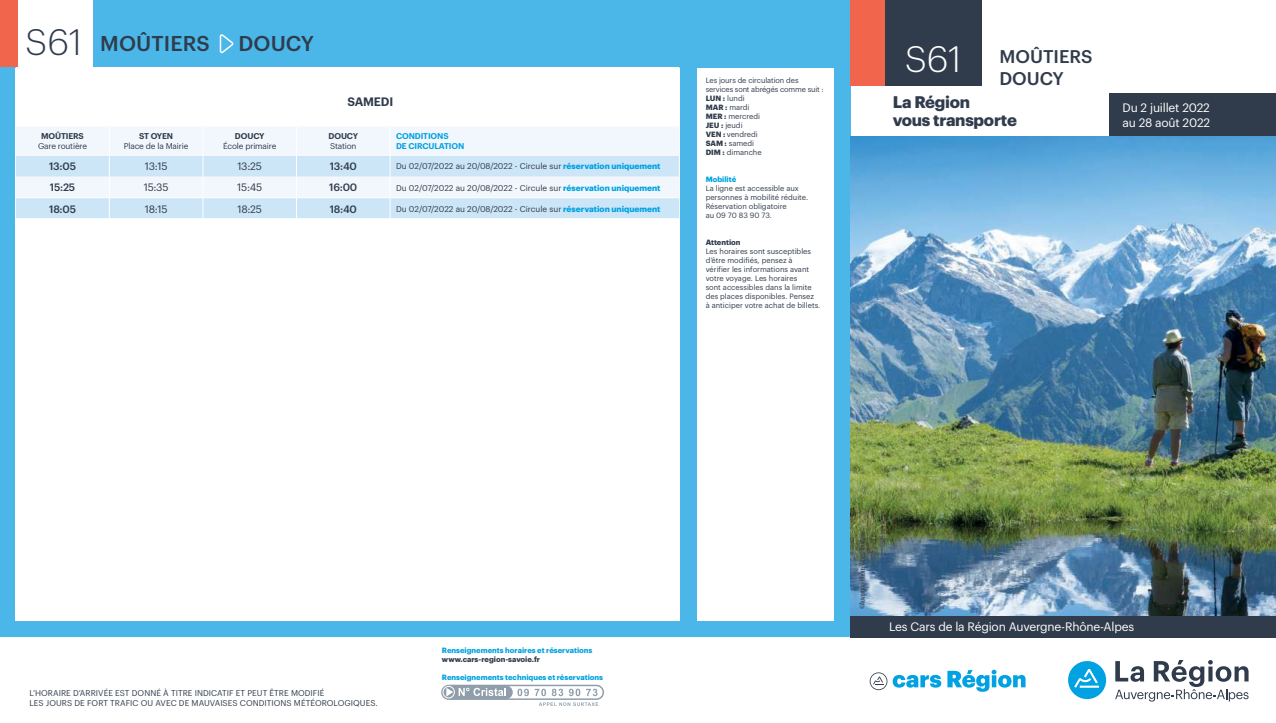
<style>
.page{position:relative;width:1276px;height:723px;background:#fff}
.page>*{position:absolute;margin:0;border:0;box-sizing:border-box;transform-origin:0 0}
.t1{font:300 36px "Graphik";color:#303c4c}
.t2{font:500 21px "Graphik";letter-spacing:.005em;color:#303c4c}
.t3{font:500 18px/22.5px "Graphik";color:#303c4c}
.t4{font:700 16.5px/18px "Graphik";letter-spacing:-.015em;color:#303c4c}
.t5{font:12px/15px "Graphik";letter-spacing:-.015em;color:#fff}
.t6{font:600 12px "Graphik";letter-spacing:-.015em;color:#303c4c}
.t7{font:500 10.5px "Graphik";letter-spacing:-.02em;color:#303c4c}
.t8{font:10.5px "Graphik";letter-spacing:-.02em;color:#303c4c}
.t9{font:8.25px/9.9px "Graphik";color:#303c4c}
.t10{font:8.25px "Graphik";letter-spacing:-.02em;color:#303c4c}
.t11{font:600 8.25px "Graphik";letter-spacing:-.015em;color:#303c4c}
.t12{font:600 8.25px/9.9px "Graphik";letter-spacing:-.015em;color:#00a2e1}
.t13{font:7.5px/9px "Graphik";color:#303c4c}
.t14{font:700 7.5px "Graphik";color:#00a2e1}
.t15{font:700 7.5px "Graphik";color:#303c4c}
.t16{font:7.5px "Graphik X Cond";color:#303c4c}
.s1{font-weight:700;color:#00a2e1}
.s2{font-weight:700}
.s3{font-weight:300;font-size:36px;color:#fff}
</style>
<div class="page">
<div style="left:0;top:0;width:850px;height:723px;background:#4ab7e8"></div>
<div style="left:16px;top:68px;width:664px;height:553px;background:#fff"></div>
<div style="left:0;top:638px;width:850px;height:85px;background:#fff"></div>
<div style="left:697px;top:68px;width:136px;height:553px;background:#fff"></div>
<div style="left:884px;top:0;width:98px;height:85px;background:#303c4c"></div>
<div style="left:1109px;top:94px;width:167px;height:42px;background:#303c4c"></div>
<img style="left:850px;top:136px;width:426px;height:481px">
<svg style="left:441px;top:685px;width:163px;height:21px"></svg>
<svg style="left:1115px;top:660px;width:133px;height:41px"></svg>
<svg style="left:1068px;top:661px;width:38px;height:38px"></svg>
<svg style="left:869px;top:672px;width:72px;height:18px"></svg>
<svg style="left:947px;top:670px;width:78px;height:22px"></svg>
<div style="left:850px;top:617px;width:426px;height:21px;background:#303c4c"></div>
<div style="left:850px;top:0;width:34px;height:85px;background:#f1654c"></div>
<div style="left:16px;top:0;width:76px;height:68px;background:#fff"></div>
<div style="left:0;top:0;width:17px;height:67px;background:#f1654c"></div>
<svg style="left:92px;top:67px;width:587px;height:1px"></svg>
<div style="left:16px;top:127px;width:663px;height:27px;background:#f1f7fc"></div>
<svg style="left:16px;top:156px;width:663px;height:62px;fill:#cce5f7"></svg>
<hr style="left:16px;top:197px;width:93px;height:1px;background:#fff">
<hr style="left:109px;top:197px;width:94px;height:1px;background:#fff">
<hr style="left:203px;top:197px;width:93px;height:1px;background:#fff">
<hr style="left:296px;top:197px;width:94px;height:1px;background:#fff">
<hr style="left:390px;top:197px;width:289px;height:1px;background:#fff">
<hr style="left:109px;top:67px;width:1px;height:59px;background:#fff">
<hr style="left:203px;top:67px;width:1px;height:59px;background:#fff">
<hr style="left:296px;top:67px;width:1px;height:59px;background:#fff">
<hr style="left:390px;top:67px;width:1px;height:59px;background:#fff">
<svg style="left:109px;top:127px;width:1px;height:91px"></svg>
<svg style="left:203px;top:127px;width:1px;height:91px"></svg>
<svg style="left:296px;top:127px;width:1px;height:91px"></svg>
<svg style="left:390px;top:127px;width:1px;height:91px"></svg>
<svg style="left:220px;top:34px;width:13px;height:19px"></svg>
<h1 class="t1" style="left:26px;top:27px;width:58px">S61</h1>
<h2 class="t2" style="left:100px;top:32px;width:111px">MOÛTIERS</h2>
<h2 class="t2" style="left:238px;top:32px;width:77px">DOUCY</h2>
<p class="t11" style="left:41px;top:132px;width:44px">MOÛTIERS</p>
<p class="t10" style="left:38px;top:142px;width:50px">Gare routière</p>
<p class="t11" style="left:139px;top:132px;width:35px">ST OYEN</p>
<p class="t10" style="left:124px;top:142px;width:66px">Place de la Mairie</p>
<p class="t11" style="left:235px;top:132px;width:31px">DOUCY</p>
<p class="t10" style="left:223px;top:142px;width:55px">École primaire</p>
<h3 class="t6" style="left:347px;top:94px;width:47px">SAMEDI</h3>
<p class="t11" style="left:328px;top:132px;width:31px">DOUCY</p>
<p class="t10" style="left:330px;top:142px;width:28px">Station</p>
<p class="t12" style="left:396px;top:131px;width:70px">CONDITIONS<br>DE CIRCULATION</p>
<h3 class="t7" style="left:49px;top:160px;width:28px">13:05</h3>
<h3 class="t8" style="left:145px;top:161px;width:24px">13:15</h3>
<h3 class="t8" style="left:237px;top:161px;width:26px">13:25</h3>
<h3 class="t7" style="left:330px;top:160px;width:29px">13:40</h3>
<p class="t9" style="left:396px;top:161px;width:266px">Du 02/07/2022 au 20/08/2022 - Circule sur <span class="s1">réservation uniquement</span></p>
<h3 class="t7" style="left:50px;top:182px;width:27px">15:25</h3>
<h3 class="t8" style="left:144px;top:182px;width:26px">15:35</h3>
<h3 class="t8" style="left:237px;top:182px;width:26px">15:45</h3>
<h3 class="t7" style="left:329px;top:182px;width:30px">16:00</h3>
<p class="t9" style="left:396px;top:183px;width:266px">Du 02/07/2022 au 20/08/2022 - Circule sur <span class="s1">réservation uniquement</span></p>
<h3 class="t7" style="left:49px;top:203px;width:28px">18:05</h3>
<h3 class="t8" style="left:145px;top:203px;width:24px">18:15</h3>
<h3 class="t8" style="left:237px;top:203px;width:26px">18:25</h3>
<h3 class="t7" style="left:330px;top:203px;width:29px">18:40</h3>
<p class="t9" style="left:396px;top:204px;width:266px">Du 02/07/2022 au 20/08/2022 - Circule sur <span class="s1">réservation uniquement</span></p>
<p class="t13" style="left:705px;top:76px;width:119px">Les jours de circulation des services sont abrégés comme suit :<br><span class="s2">LUN :</span> lundi<br><span class="s2">MAR :</span> mardi<br><span class="s2">MER :</span> mercredi<br><span class="s2">JEU :</span> jeudi<br><span class="s2">VEN :</span> vendredi<br><span class="s2">SAM :</span> samedi<br><span class="s2">DIM :</span> dimanche</p>
<p class="t14" style="left:705px;top:175px;width:32px">Mobilité</p>
<p class="t13" style="left:705px;top:184px;width:104px">La ligne est accessible aux personnes à mobilité réduite.<br>Réservation obligatoire<br>au 09 70 83 90 73.</p>
<p class="t15" style="left:705px;top:238px;width:36px">Attention</p>
<p class="t13" style="left:705px;top:247px;width:116px">Les horaires sont susceptibles d’être modifiés, pensez à<br>vérifier les informations avant votre voyage. Les horaires<br>sont accessibles dans la limite des places disponibles. Pensez<br>à anticiper votre achat de billets.</p>
<h3 class="t3" style="left:999px;top:45px;width:95px;text-indent:-94px"><span class="s3">S61</span> MOÛTIERS<br>DOUCY</h3>
<h3 class="t4" style="left:893px;top:93px;width:126px">La Région<br>vous transporte</h3>
<h3 class="t5" style="left:1122px;top:100px;width:89px">Du 2 juillet 2022 au 28 août 2022</h3>
<p class="t9" style="left:29px;top:688px;width:350px">L’HORAIRE D’ARRIVÉE EST DONNÉ À TITRE INDICATIF ET PEUT ÊTRE MODIFIÉ<br>LES JOURS DE FORT TRAFIC OU AVEC DE MAUVAISES CONDITIONS MÉTÉOROLOGIQUES.</p>
<p class="t14" style="left:442px;top:646px;width:152px">Renseignements horaires et réservations</p>
<p class="t15" style="left:442px;top:655px;width:100px">www.cars-region-savoie.fr</p>
<p class="t14" style="left:442px;top:673px;width:163px">Renseignements techniques et réservations</p>
<p class="t16" style="left:859px;top:609px;width:80px;rotate:-90deg">©Auvergne-Rhône-Alpes Tourisme</p>
<h3 class="t5" style="left:889px;top:619px;width:246px">Les Cars de la Région Auvergne-Rhône-Alpes</h3>
</div>
